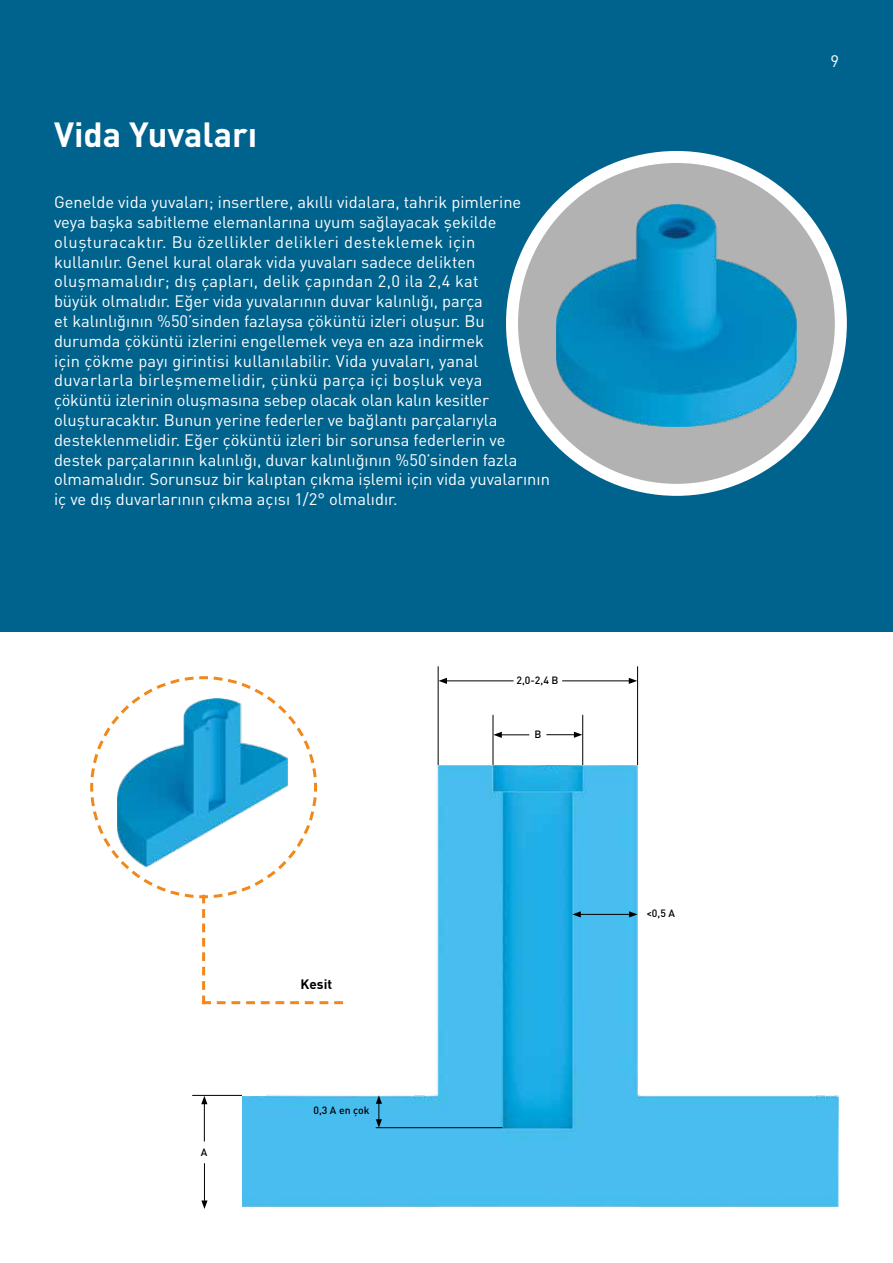
<style>
.page{position:relative;width:893px;height:1263px;background:#fff}
.page>*{position:absolute;margin:0;border:0;box-sizing:border-box;transform-origin:0 0}
.t1{font:700 34.5px "DIN Pro";color:#fff}
.t2{font:16.5px/19.8px "DIN Pro";color:#fff}
.t3{font:700 13.5px "DIN Pro";color:#000}
.t4{font:500 10.5px "DIN Pro";color:#000}
</style>
<div class="page">
<img style="left:242px;top:765px;width:597px;height:441px">
<div style="left:0;top:0;width:893px;height:631px;background:#00638e"></div>
<svg style="left:90px;top:676px;width:229px;height:115px"></svg>
<svg style="left:90px;top:791px;width:253px;height:213px"></svg>
<svg style="left:512px;top:157px;width:329px;height:333px;background:#bdbcbc"></svg>
<div style="left:506px;top:151px;width:341px;height:345px;border:12px solid #fff;border-radius:50%"></div>
<img style="left:556px;top:205px;width:241px;height:222px">
<hr style="left:582px;top:715px;width:1px;height:50px;background:#000">
<hr style="left:493px;top:715px;width:1px;height:50px;background:#000">
<hr style="left:376px;top:1127px;width:126px;height:1px;background:#000">
<hr style="left:192px;top:1095px;width:50px;height:1px;background:#000">
<hr style="left:438px;top:666px;width:1px;height:99px;background:#000">
<hr style="left:637px;top:666px;width:1px;height:99px;background:#000">
<hr style="left:546px;top:734px;width:30px;height:1px;background:#000">
<svg style="left:574px;top:732px;width:8px;height:6px"></svg>
<hr style="left:562px;top:680px;width:69px;height:1px;background:#000">
<svg style="left:629px;top:678px;width:8px;height:6px"></svg>
<hr style="left:499px;top:734px;width:30px;height:1px;background:#000">
<svg style="left:493px;top:732px;width:9px;height:6px"></svg>
<hr style="left:445px;top:680px;width:69px;height:1px;background:#000">
<svg style="left:438px;top:678px;width:9px;height:6px"></svg>
<hr style="left:578px;top:914px;width:54px;height:1px;background:#000">
<svg style="left:572px;top:911px;width:9px;height:6px"></svg>
<svg style="left:629px;top:911px;width:9px;height:6px"></svg>
<div style="left:242px;top:1088px;width:24px;height:7px;background:#fff"></div>
<hr style="left:204px;top:1102px;width:1px;height:39px;background:#000">
<svg style="left:201px;top:1096px;width:6px;height:8px"></svg>
<hr style="left:204px;top:1163px;width:1px;height:40px;background:#000">
<svg style="left:201px;top:1200px;width:7px;height:9px"></svg>
<svg style="left:376px;top:1095px;width:6px;height:33px"></svg>
<h1 class="t1" style="left:54px;top:111px;width:205px">Vida Yuvaları</h1>
<p class="t2" style="left:54px;top:192px;width:497px">Genelde vida yuvaları; insertlere, akıllı vidalara, tahrik pimlerine veya başka sabitleme elemanlarına uyum sağlayacak şekilde oluşturacaktır. Bu özellikler delikleri desteklemek için<br>kullanılır. Genel kural olarak vida yuvaları sadece delikten oluşmamalıdır; dış çapları, delik çapından 2,0 ila 2,4 kat<br>büyük olmalıdır. Eğer vida yuvalarının duvar kalınlığı, parça<br>et kalınlığının %50’sinden fazlaysa çöküntü izleri oluşur. Bu durumda çöküntü izlerini engellemek veya en aza indirmek<br>için çökme payı girintisi kullanılabilir. Vida yuvaları, yanal duvarlarla birleşmemelidir, çünkü parça içi boşluk veya<br>çöküntü izlerinin oluşmasına sebep olacak olan kalın kesitler oluşturacaktır. Bunun yerine federler ve bağlantı parçalarıyla desteklenmelidir. Eğer çöküntü izleri bir sorunsa federlerin ve destek parçalarının kalınlığı, duvar kalınlığının %50’sinden fazla olmamalıdır. Sorunsuz bir kalıptan çıkma işlemi için vida yuvalarının iç ve dış duvarlarının çıkma açısı 1/2° olmalıdır.</p>
<p class="t4" style="left:516px;top:673px;width:44px">2,0-2,4 B</p>
<p class="t4" style="left:201px;top:1145px;width:8px">A</p>
<p class="t3" style="left:301px;top:975px;width:33px">Kesit</p>
<p class="t4" style="left:313px;top:1103px;width:58px">0,3 A en çok</p>
<p class="t4" style="left:534px;top:727px;width:8px">B</p>
<p class="t4" style="left:646px;top:906px;width:30px">&lt;0,5 A</p>
<p class="t2" style="left:830px;top:50px;width:10px">9</p>
</div>
